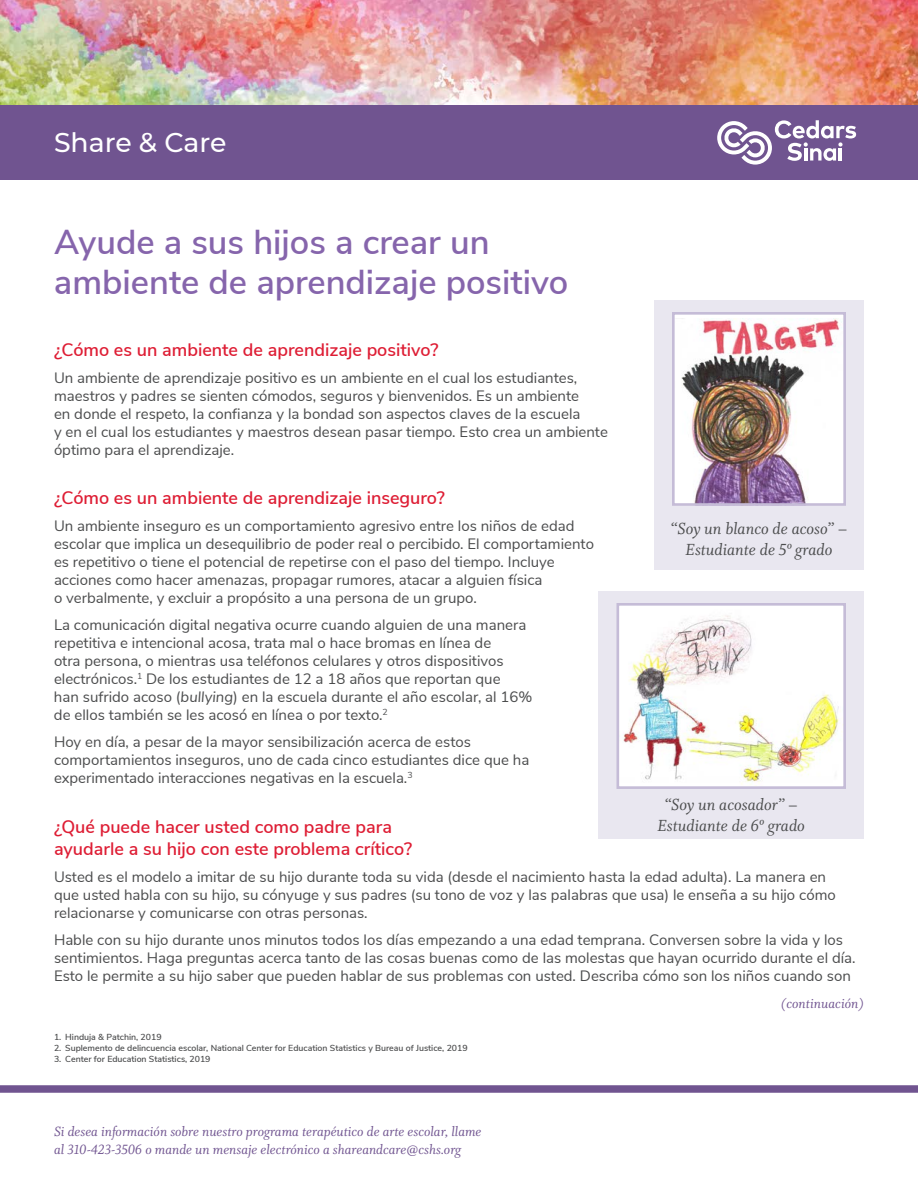
<style>
.page{position:relative;width:918px;height:1188px;background:#fff}
.page>*{position:absolute;margin:0;border:0;box-sizing:border-box;transform-origin:0 0}
.t1{font:600 34.5px/40.5px "Nunito Sans";color:#8665ac}
.t2{font:500 27px "Montserrat";color:#fff}
.Subheader_12_15{font:600 18px/22.5px "Nunito Sans";color:#de1d34}
.Illustration_caption{font:italic 18px/21px "Whitman";color:#4b4c4d;text-align:center}
.Text_10_13{font:15px/18px "Nunito Sans";color:#4b4c4d}
.Footer_Text{font:italic 15px/18px "Whitman";color:#705490}
.footnote{font:600 8.7px "Nunito Sans";color:#4b4c4d}
.s1{font-style:italic}
</style>
<div class="page">
<img style="left:0;top:0;width:918px;height:105px">
<div style="left:0;top:105px;width:918px;height:75px;background:#705490"></div>
<svg style="left:717px;top:120px;width:139px;height:45px"></svg>
<div style="left:0;top:1085px;width:918px;height:8px;background:#705490"></div>
<div style="left:654px;top:300px;width:210px;height:270px;background:#e9e7f0"></div>
<img style="left:676px;top:319px;width:166px;height:183px">
<div style="left:672px;top:312px;width:174px;height:194px;border:3px solid #c5bcd7"></div>
<div style="left:598px;top:591px;width:266px;height:247px;background:#e9e7f0"></div>
<div style="left:618px;top:604px;width:227px;height:184px;background:#fff"></div>
<img style="left:623px;top:615px;width:129px;height:165px">
<img style="left:672px;top:685px;width:167px;height:100px">
<div style="left:617px;top:603px;width:229px;height:186px;border:3px solid #c5bcd7"></div>
<p class="t2" style="left:54px;top:123px;width:174px">Share &amp; Care</p>
<p class="t1" style="left:54px;top:220px;width:516px">Ayude a sus hijos a crear un ambiente de aprendizaje positivo</p>
<p class="Subheader_12_15" style="left:54px;top:337px;width:386px">¿Cómo es un ambiente de aprendizaje positivo?</p>
<p class="Text_10_13" style="left:54px;top:368px;width:556px">Un ambiente de aprendizaje positivo es un ambiente en el cual los estudiantes, maestros y padres se sienten cómodos, seguros y bienvenidos. Es un ambiente<br>en donde el respeto, la confianza y la bondad son aspectos claves de la escuela<br>y en el cual los estudiantes y maestros desean pasar tiempo. Esto crea un ambiente óptimo para el aprendizaje.</p>
<p class="Subheader_12_15" style="left:54px;top:486px;width:393px">¿Cómo es un ambiente de aprendizaje inseguro?</p>
<p class="Text_10_13" style="left:54px;top:516px;width:542px">Un ambiente inseguro es un comportamiento agresivo entre los niños de edad escolar que implica un desequilibrio de poder real o percibido. El comportamiento es repetitivo o tiene el potencial de repetirse con el paso del tiempo. Incluye acciones como hacer amenazas, propagar rumores, atacar a alguien física<br>o verbalmente, y excluir a propósito a una persona de un grupo.</p>
<p class="Text_10_13" style="left:54px;top:615px;width:480px">La comunicación digital negativa ocurre cuando alguien de una manera repetitiva e intencional acosa, trata mal o hace bromas en línea de<br>otra persona, o mientras usa teléfonos celulares y otros dispositivos electrónicos.<sup>1</sup> De los estudiantes de 12 a 18 años que reportan que<br>han sufrido acoso (<span class="s1">bullying</span>) en la escuela durante el año escolar, al 16% de ellos también se les acosó en línea o por texto.<sup>2</sup></p>
<p class="Text_10_13" style="left:54px;top:732px;width:477px">Hoy en día, a pesar de la mayor sensibilización acerca de estos comportamientos inseguros, uno de cada cinco estudiantes dice que ha experimentado interacciones negativas en la escuela.<sup>3</sup></p>
<p class="Subheader_12_15" style="left:54px;top:814px;width:360px">¿Qué puede hacer usted como padre para ayudarle a su hijo con este problema crítico?</p>
<p class="Text_10_13" style="left:54px;top:867px;width:783px">Usted es el modelo a imitar de su hijo durante toda su vida (desde el nacimiento hasta la edad adulta). La manera en que usted habla con su hijo, su cónyuge y sus padres (su tono de voz y las palabras que usa) le enseña a su hijo cómo relacionarse y comunicarse con otras personas.</p>
<p class="Text_10_13" style="left:54px;top:930px;width:803px">Hable con su hijo durante unos minutos todos los días empezando a una edad temprana. Conversen sobre la vida y los sentimientos. Haga preguntas acerca tanto de las cosas buenas como de las molestas que hayan ocurrido durante el día.<br>Esto le permite a su hijo saber que pueden hablar de sus problemas con usted. Describa cómo son los niños cuando son</p>
<p class="Illustration_caption" style="left:671px;top:518px;width:178px">“Soy un blanco de acoso” –<br>Estudiante de 5º grado</p>
<p class="Illustration_caption" style="left:658px;top:794px;width:149px">“Soy un acosador” –<br>Estudiante de 6º grado</p>
<p class="footnote" style="left:54px;top:1031px;width:109px">1. Hinduja &amp; Patchin, 2019</p>
<p class="footnote" style="left:54px;top:1042px;width:415px">2. Suplemento de delincuencia escolar, National Center for Education Statistics y Bureau of Justice, 2019</p>
<p class="footnote" style="left:54px;top:1052px;width:158px">3. Center for Education Statistics, 2019</p>
<p class="Footer_Text" style="left:54px;top:1123px;width:429px">Si desea información sobre nuestro programa terapéutico de arte escolar, llame al 310-423-3506 o mande un mensaje electrónico a shareandcare@cshs.org</p>
<p class="Footer_Text" style="left:781px;top:995px;width:85px">(continuación)</p>
</div>
